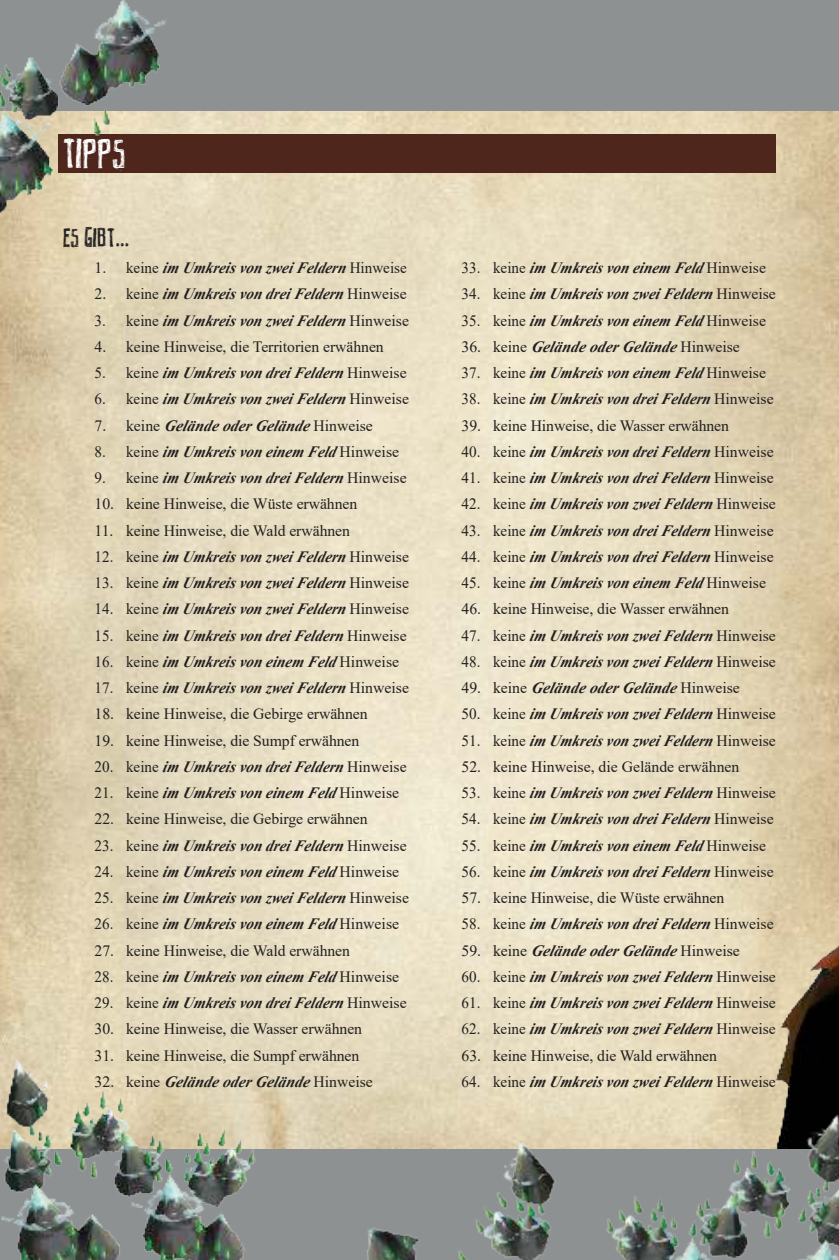
<style>
.page{position:relative;width:839px;height:1260px;background:#fff}
.page>*{position:absolute;margin:0;border:0;box-sizing:border-box;transform-origin:0 0}
.t1{font:43.75px "PEIXEFRITO";color:#fff}
.t2{font:28px "PEIXEFRITO";color:#221f1f}
.t3{font:italic 700 15.75px "Times New Roman";color:#221f1f;scale:.96 1}
.t4{font:15.75px "Times New Roman";letter-spacing:-.005em;color:#221f1f}
.t5{font:italic 700 15.75px "Times New Roman";color:#221f1f}
.s1{font-weight:400;font-style:normal}
</style>
<div class="page">
<img style="left:0;top:110px;width:838px;height:1040px">
<div style="left:58px;top:134px;width:717px;height:39px;background:#4e261b"></div>
<div style="left:0;top:0;width:838px;height:110px;background:#8e9192"></div>
<div style="left:0;top:1150px;width:838px;height:110px;background:#8e9192"></div>
<img style="left:0;top:1041px;width:286px;height:219px">
<img style="left:0;top:0;width:178px;height:292px">
<img style="left:734px;top:673px;width:104px;height:424px">
<img style="left:335px;top:1097px;width:503px;height:163px">
<h1 class="t1" style="left:63px;top:133px;width:64px">TIPPS</h1>
<h2 class="t2" style="left:63px;top:224px;width:67px">ES GIBT…</h2>
<p class="t3" style="left:94px;top:262px;width:327px"><span class="s1">1. keine</span> im Umkreis von zwei Feldern<span class="s1">Hinweise</span></p>
<p class="t3" style="left:94px;top:289px;width:326px"><span class="s1">2. keine</span> im Umkreis von drei Feldern<span class="s1">Hinweise</span></p>
<p class="t3" style="left:94px;top:315px;width:329px"><span class="s1">3. keine</span> im Umkreis von zwei Feldern<span class="s1">Hinweise</span></p>
<p class="t4" style="left:94px;top:335px;width:291px">4. keine Hinweise, die Territorien erwähnen</p>
<p class="t3" style="left:94px;top:367px;width:326px"><span class="s1">5. keine</span> im Umkreis von drei Feldern<span class="s1">Hinweise</span></p>
<p class="t3" style="left:94px;top:394px;width:329px"><span class="s1">6. keine</span> im Umkreis von zwei Feldern<span class="s1">Hinweise</span></p>
<p class="t5" style="left:94px;top:420px;width:280px"><span class="s1">7. keine</span> Gelände oder Gelände <span class="s1">Hinweise</span></p>
<p class="t3" style="left:94px;top:446px;width:319px"><span class="s1">8. keine</span> im Umkreis von einem Feld <span class="s1">Hinweise</span></p>
<p class="t3" style="left:94px;top:472px;width:326px"><span class="s1">9. keine</span> im Umkreis von drei Feldern<span class="s1">Hinweise</span></p>
<p class="t4" style="left:94px;top:493px;width:264px">10. keine Hinweise, die Wüste erwähnen</p>
<p class="t4" style="left:94px;top:519px;width:257px">11. keine Hinweise, die Wald erwähnen</p>
<p class="t3" style="left:94px;top:551px;width:329px"><span class="s1">12. keine</span> im Umkreis von zwei Feldern<span class="s1">Hinweise</span></p>
<p class="t3" style="left:94px;top:577px;width:329px"><span class="s1">13. keine</span> im Umkreis von zwei Feldern<span class="s1">Hinweise</span></p>
<p class="t3" style="left:94px;top:604px;width:329px"><span class="s1">14. keine</span> im Umkreis von zwei Feldern<span class="s1">Hinweise</span></p>
<p class="t3" style="left:94px;top:630px;width:326px"><span class="s1">15. keine</span> im Umkreis von drei Feldern<span class="s1">Hinweise</span></p>
<p class="t3" style="left:94px;top:656px;width:319px"><span class="s1">16. keine</span> im Umkreis von einem Feld <span class="s1">Hinweise</span></p>
<p class="t3" style="left:94px;top:682px;width:329px"><span class="s1">17. keine</span> im Umkreis von zwei Feldern<span class="s1">Hinweise</span></p>
<p class="t4" style="left:94px;top:703px;width:274px">18. keine Hinweise, die Gebirge erwähnen</p>
<p class="t4" style="left:94px;top:729px;width:266px">19. keine Hinweise, die Sumpf erwähnen</p>
<p class="t3" style="left:94px;top:761px;width:326px"><span class="s1">20. keine</span> im Umkreis von drei Feldern<span class="s1">Hinweise</span></p>
<p class="t3" style="left:94px;top:787px;width:319px"><span class="s1">21. keine</span> im Umkreis von einem Feld <span class="s1">Hinweise</span></p>
<p class="t4" style="left:94px;top:808px;width:274px">22. keine Hinweise, die Gebirge erwähnen</p>
<p class="t3" style="left:94px;top:840px;width:326px"><span class="s1">23. keine</span> im Umkreis von drei Feldern<span class="s1">Hinweise</span></p>
<p class="t3" style="left:94px;top:866px;width:319px"><span class="s1">24. keine</span> im Umkreis von einem Feld <span class="s1">Hinweise</span></p>
<p class="t3" style="left:94px;top:892px;width:329px"><span class="s1">25. keine</span> im Umkreis von zwei Feldern<span class="s1">Hinweise</span></p>
<p class="t3" style="left:94px;top:919px;width:319px"><span class="s1">26. keine</span> im Umkreis von einem Feld <span class="s1">Hinweise</span></p>
<p class="t4" style="left:94px;top:939px;width:257px">27. keine Hinweise, die Wald erwähnen</p>
<p class="t3" style="left:94px;top:971px;width:319px"><span class="s1">28. keine</span> im Umkreis von einem Feld <span class="s1">Hinweise</span></p>
<p class="t3" style="left:94px;top:997px;width:326px"><span class="s1">29. keine</span> im Umkreis von drei Feldern<span class="s1">Hinweise</span></p>
<p class="t4" style="left:94px;top:1018px;width:269px">30. keine Hinweise, die Wasser erwähnen</p>
<p class="t4" style="left:94px;top:1044px;width:266px">31. keine Hinweise, die Sumpf erwähnen</p>
<p class="t5" style="left:94px;top:1076px;width:280px"><span class="s1">32. keine</span> Gelände oder Gelände <span class="s1">Hinweise</span></p>
<p class="t3" style="left:461px;top:262px;width:318px"><span class="s1">33. keine</span> im Umkreis von einem Feld <span class="s1">Hinweise</span></p>
<p class="t3" style="left:461px;top:289px;width:329px"><span class="s1">34. keine</span> im Umkreis von zwei Feldern<span class="s1">Hinweise</span></p>
<p class="t3" style="left:461px;top:315px;width:318px"><span class="s1">35. keine</span> im Umkreis von einem Feld <span class="s1">Hinweise</span></p>
<p class="t5" style="left:461px;top:341px;width:280px"><span class="s1">36. keine</span> Gelände oder Gelände <span class="s1">Hinweise</span></p>
<p class="t3" style="left:461px;top:367px;width:318px"><span class="s1">37. keine</span> im Umkreis von einem Feld <span class="s1">Hinweise</span></p>
<p class="t3" style="left:461px;top:394px;width:326px"><span class="s1">38. keine</span> im Umkreis von drei Feldern<span class="s1">Hinweise</span></p>
<p class="t4" style="left:461px;top:414px;width:269px">39. keine Hinweise, die Wasser erwähnen</p>
<p class="t3" style="left:461px;top:446px;width:326px"><span class="s1">40. keine</span> im Umkreis von drei Feldern<span class="s1">Hinweise</span></p>
<p class="t3" style="left:461px;top:472px;width:326px"><span class="s1">41. keine</span> im Umkreis von drei Feldern<span class="s1">Hinweise</span></p>
<p class="t3" style="left:461px;top:499px;width:329px"><span class="s1">42. keine</span> im Umkreis von zwei Feldern<span class="s1">Hinweise</span></p>
<p class="t3" style="left:461px;top:525px;width:326px"><span class="s1">43. keine</span> im Umkreis von drei Feldern<span class="s1">Hinweise</span></p>
<p class="t3" style="left:461px;top:551px;width:326px"><span class="s1">44. keine</span> im Umkreis von drei Feldern<span class="s1">Hinweise</span></p>
<p class="t3" style="left:461px;top:577px;width:318px"><span class="s1">45. keine</span> im Umkreis von einem Feld <span class="s1">Hinweise</span></p>
<p class="t4" style="left:461px;top:598px;width:269px">46. keine Hinweise, die Wasser erwähnen</p>
<p class="t3" style="left:461px;top:630px;width:329px"><span class="s1">47. keine</span> im Umkreis von zwei Feldern<span class="s1">Hinweise</span></p>
<p class="t3" style="left:461px;top:656px;width:329px"><span class="s1">48. keine</span> im Umkreis von zwei Feldern<span class="s1">Hinweise</span></p>
<p class="t5" style="left:461px;top:682px;width:280px"><span class="s1">49. keine</span> Gelände oder Gelände <span class="s1">Hinweise</span></p>
<p class="t3" style="left:461px;top:709px;width:329px"><span class="s1">50. keine</span> im Umkreis von zwei Feldern<span class="s1">Hinweise</span></p>
<p class="t3" style="left:461px;top:735px;width:329px"><span class="s1">51. keine</span> im Umkreis von zwei Feldern<span class="s1">Hinweise</span></p>
<p class="t4" style="left:461px;top:755px;width:279px">52. keine Hinweise, die Gelände erwähnen</p>
<p class="t3" style="left:461px;top:787px;width:329px"><span class="s1">53. keine</span> im Umkreis von zwei Feldern<span class="s1">Hinweise</span></p>
<p class="t3" style="left:461px;top:814px;width:326px"><span class="s1">54. keine</span> im Umkreis von drei Feldern<span class="s1">Hinweise</span></p>
<p class="t3" style="left:461px;top:840px;width:318px"><span class="s1">55. keine</span> im Umkreis von einem Feld <span class="s1">Hinweise</span></p>
<p class="t3" style="left:461px;top:866px;width:326px"><span class="s1">56. keine</span> im Umkreis von drei Feldern<span class="s1">Hinweise</span></p>
<p class="t4" style="left:461px;top:887px;width:264px">57. keine Hinweise, die Wüste erwähnen</p>
<p class="t3" style="left:461px;top:919px;width:326px"><span class="s1">58. keine</span> im Umkreis von drei Feldern<span class="s1">Hinweise</span></p>
<p class="t5" style="left:461px;top:945px;width:280px"><span class="s1">59. keine</span> Gelände oder Gelände <span class="s1">Hinweise</span></p>
<p class="t3" style="left:461px;top:971px;width:329px"><span class="s1">60. keine</span> im Umkreis von zwei Feldern<span class="s1">Hinweise</span></p>
<p class="t3" style="left:461px;top:997px;width:329px"><span class="s1">61. keine</span> im Umkreis von zwei Feldern<span class="s1">Hinweise</span></p>
<p class="t3" style="left:461px;top:1024px;width:329px"><span class="s1">62. keine</span> im Umkreis von zwei Feldern<span class="s1">Hinweise</span></p>
<p class="t4" style="left:461px;top:1044px;width:257px">63. keine Hinweise, die Wald erwähnen</p>
<p class="t3" style="left:461px;top:1076px;width:329px"><span class="s1">64. keine</span> im Umkreis von zwei Feldern<span class="s1">Hinweise</span></p>
</div>
